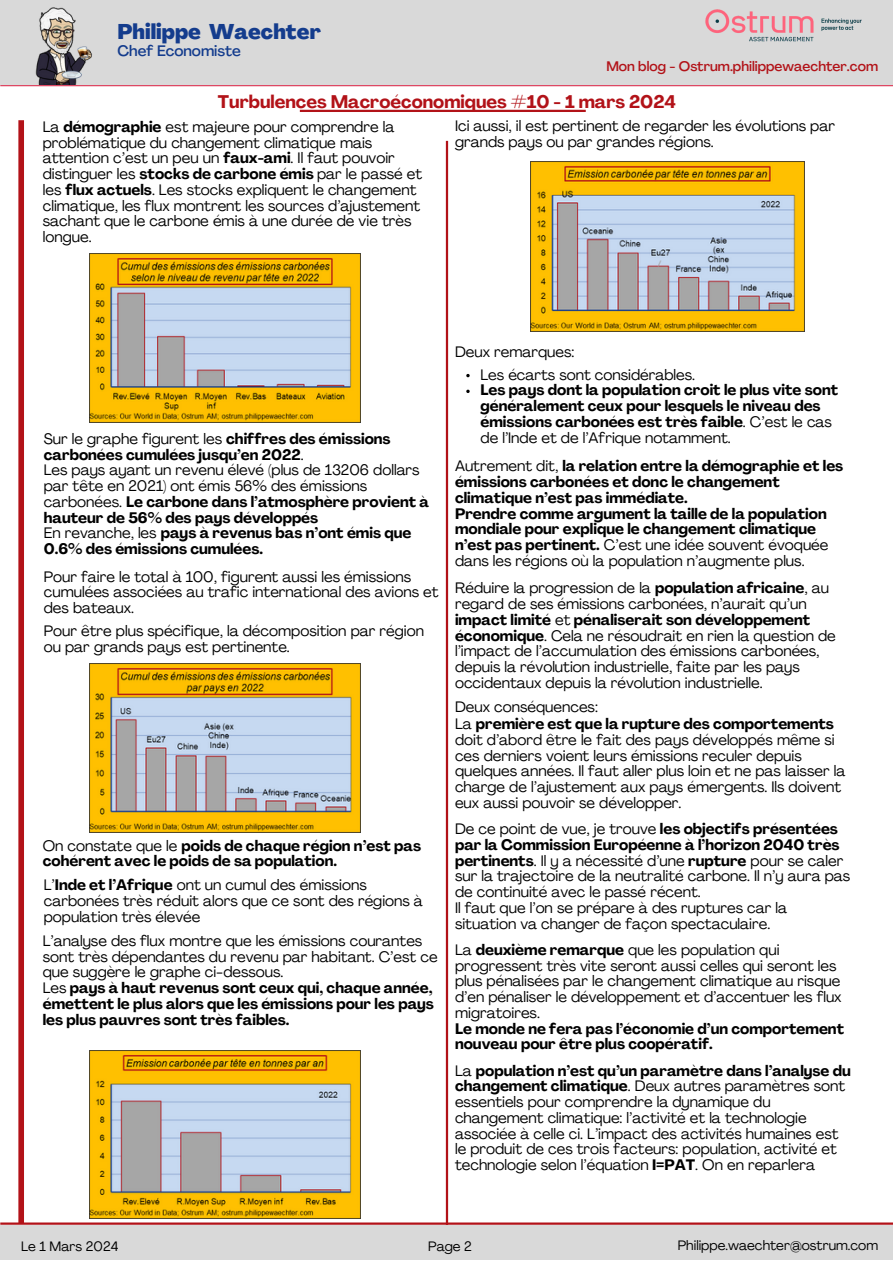
<style>
.page{position:relative;width:893px;height:1264px;background:#fff}
.page>*{position:absolute;margin:0;border:0;box-sizing:border-box;transform-origin:0 0}
.t1{font:800 21px "Agrandir";color:#143c8d}
.t2{font:700 18px "Agrandir";color:#b21218}
.t3{font:15px/15.8px "Agrandir";color:#000}
.t4{font:700 15px/15.8px "Agrandir";color:#000}
.t5{font:500 15px "Agrandir";color:#143c8d}
.t6{font:500 13.65px "Agrandir";color:#b21218}
.t7{font:13.5px "Agrandir";color:#000}
.s1{font-weight:700}
.s2{font-weight:400}
</style>
<div class="page">
<hr style="left:0;top:84px;width:892px;height:2px;background:#dd4863">
<hr style="left:0;top:1222px;width:892px;height:2px;background:#b21218">
<div style="left:0;top:0;width:892px;height:84px;background:#d9d9d9"></div>
<div style="left:18px;top:120px;width:6px;height:1103px;background:#b21218"></div>
<img style="left:705px;top:9px;width:157px;height:33px">
<div style="left:0;top:1224px;width:892px;height:35px;background:#d9d9d9"></div>
<hr style="left:446px;top:141px;width:2px;height:1083px;background:#b21218">
<img style="left:35px;top:7px;width:57px;height:77px">
<hr style="left:300px;top:110px;width:285px;height:2px;background:#b21218">
<img style="left:89px;top:254px;width:271px;height:168px">
<img style="left:89px;top:664px;width:271px;height:168px">
<img style="left:89px;top:1050px;width:271px;height:168px">
<img style="left:530px;top:161px;width:274px;height:170px">
<p class="t1" style="left:117px;top:24px;width:205px">Philippe Waechter</p>
<p class="t5" style="left:117px;top:45px;width:125px">Chef Economiste</p>
<p class="t6" style="left:606px;top:60px;width:273px">Mon blog - Ostrum.philippewaechter.com</p>
<p class="t2" style="left:218px;top:94px;width:459px">Turbulences Macroéconomiques #10 - 1 mars 2024</p>
<p class="t3" style="left:43px;top:120px;width:381px">La <span class="s1">démographie</span> est majeure pour comprendre la problématique du changement climatique mais attention c’est un peu un <span class="s1">faux-ami</span>. Il faut pouvoir distinguer les <span class="s1">stocks de carbone émis</span> par le passé et les <span class="s1">flux actuels</span>. Les stocks expliquent le changement climatique, les flux montrent les sources d’ajustement sachant que le carbone émis à une durée de vie très longue.</p>
<p class="t3" style="left:455px;top:119px;width:381px">Ici aussi, il est pertinent de regarder les évolutions par grands pays ou par grandes régions.</p>
<p class="t4" style="left:44px;top:432px;width:348px"><span class="s2">Sur le graphe figurent les</span> chiffres des émissions carbonées cumulées jusqu’en 2022<span class="s2">.</span></p>
<p class="t3" style="left:44px;top:464px;width:387px">Les pays ayant un revenu élevé (plus de 13206 dollars par tête en 2021) ont émis 56% des émissions carbonées. <span class="s1">Le carbone dans l’atmosphère provient à hauteur de 56% des pays développés</span></p>
<p class="t4" style="left:44px;top:527px;width:369px"><span class="s2">En revanche, les</span> pays à revenus bas n’ont émis que<br>0.6% des émissions cumulées.</p>
<p class="t3" style="left:44px;top:570px;width:396px">Pour faire le total à 100, figurent aussi les émissions cumulées associées au trafic international des avions et des bateaux.</p>
<p class="t3" style="left:44px;top:624px;width:381px">Pour être plus spécifique, la décomposition par région ou par grands pays est pertinente.</p>
<p class="t4" style="left:43px;top:838px;width:380px"><span class="s2">On constate que le</span> poids de chaque région n’est pas cohérent avec le poids de sa population.</p>
<p class="t3" style="left:44px;top:878px;width:380px">L’<span class="s1">Inde et l’Afrique</span> ont un cumul des émissions carbonées très réduit alors que ce sont des régions à population très élevée</p>
<p class="t3" style="left:43px;top:934px;width:396px">L’analyse des flux montre que les émissions courantes sont très dépendantes du revenu par habitant. C’est ce que suggère le graphe ci-dessous.</p>
<p class="t4" style="left:43px;top:981px;width:392px;text-align:justify"><span class="s2">Les</span> pays à haut revenus sont ceux qui, chaque année, émettent le plus alors que les émissions pour les pays les plus pauvres sont très faibles.</p>
<p class="t3" style="left:455px;top:345px;width:121px">Deux remarques:</p>
<p class="t3" style="left:480px;top:368px;width:216px">Les écarts sont considérables.</p>
<p class="t4" style="left:480px;top:383px;width:359px">Les pays dont la population croit le plus vite sont généralement ceux pour lesquels le niveau des émissions carbonées est très faible<span class="s2">. C’est le cas de l’Inde et de l’Afrique notamment.</span></p>
<p class="t4" style="left:455px;top:460px;width:390px"><span class="s2">Autrement dit,</span> la relation entre la démographie et les émissions carbonées et donc le changement climatique n’est pas immédiate.</p>
<p class="t4" style="left:455px;top:507px;width:375px">Prendre comme argument la taille de la population mondiale pour explique le changement climatique n’est pas pertinent. <span class="s2">C’est une idée souvent évoquée dans les régions où la population n’augmente plus.</span></p>
<p class="t3" style="left:455px;top:582px;width:382px">Réduire la progression de la <span class="s1">population africaine</span>, au regard de ses émissions carbonées, n’aurait qu’un <span class="s1">impact limité</span> et <span class="s1">pénaliserait son développement économique</span>. Cela ne résoudrait en rien la question de l’impact de l’accumulation des émissions carbonées, depuis la révolution industrielle, faite par les pays occidentaux depuis la révolution industrielle.</p>
<p class="t3" style="left:455px;top:700px;width:144px">Deux conséquences:</p>
<p class="t3" style="left:455px;top:717px;width:392px">La <span class="s1">première est que la rupture des comportements </span>doit d’abord être le fait des pays développés même si ces derniers voient leurs émissions reculer depuis quelques années. Il faut aller plus loin et ne pas laisser la charge de l’ajustement aux pays émergents. Ils doivent eux aussi pouvoir se développer.</p>
<p class="t3" style="left:455px;top:822px;width:396px">De ce point de vue, je trouve <span class="s1">les objectifs présentées par la Commission Européenne à l’horizon 2040 très pertinents</span>. Il y a nécessité d’une <span class="s1">rupture</span> pour se caler sur la trajectoire de la neutralité carbone. Il n’y aura pas de continuité avec le passé récent.</p>
<p class="t3" style="left:455px;top:901px;width:333px">Il faut que l’on se prépare à des ruptures car la situation va changer de façon spectaculaire.</p>
<p class="t3" style="left:455px;top:943px;width:388px">La <span class="s1">deuxième remarque</span> que les population qui progressent très vite seront aussi celles qui seront les plus pénalisées par le changement climatique au risque d’en pénaliser le développement et d’accentuer les flux migratoires.</p>
<p class="t4" style="left:455px;top:1021px;width:390px">Le monde ne fera pas l’économie d’un comportement nouveau pour être plus coopératif.</p>
<p class="t3" style="left:455px;top:1063px;width:397px">La <span class="s1">population n’est qu’un paramètre dans l’analyse du changement climatique</span>. Deux autres paramètres sont essentiels pour comprendre la dynamique du changement climatique: l’activité et la technologie associée à celle ci. L’impact des activités humaines est le produit de ces trois facteurs: population, activité et technologie selon l’équation <span class="s1">I=PAT</span>. On en reparlera</p>
<p class="t7" style="left:21px;top:1241px;width:99px">Le 1 Mars 2024</p>
<p class="t7" style="left:428px;top:1241px;width:45px">Page 2</p>
<p class="t7" style="left:677px;top:1239px;width:202px">Philippe.waechter@ostrum.com</p>
</div>
